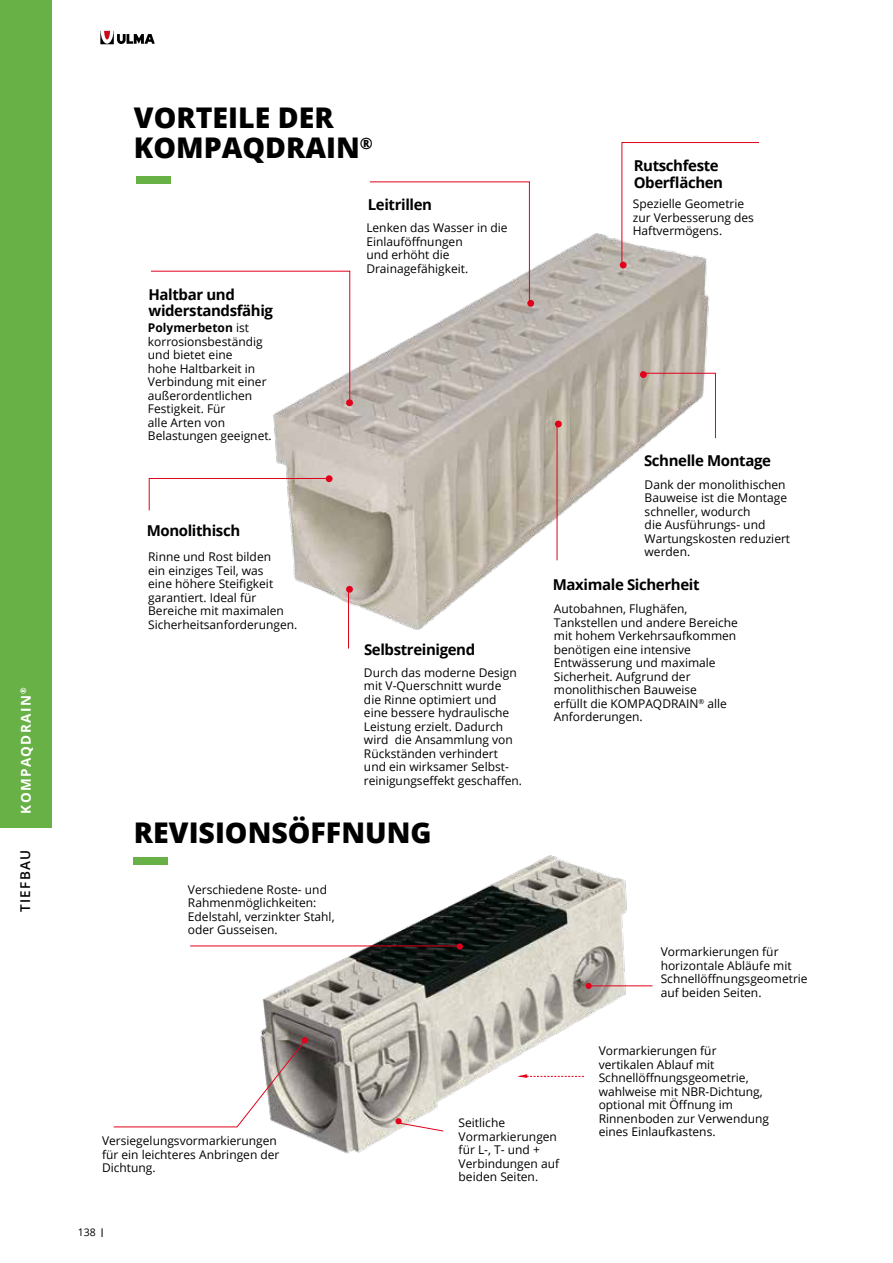
<style>
.page{position:relative;width:893px;height:1263px;background:#fff}
.page>*{position:absolute;margin:0;border:0;box-sizing:border-box;transform-origin:0 0}
.t1{font:800 28.5px/30px "Open Sans";color:#000}
.t2{font:700 15px/16.5px "Open Sans";letter-spacing:-.025em;color:#000}
.t3{font:700 13.5px "Open Sans";letter-spacing:.1em;color:#fff}
.t4{font:600 13.5px "Open Sans";letter-spacing:.1em;color:#000}
.t5{font:12px/13.5px "Open Sans";color:#000}
.t6{font:10.5px "Open Sans";color:#000}
.s1{font-weight:700}
</style>
<div class="page">
<svg style="left:100px;top:31px;width:55px;height:13px"></svg>
<div style="left:0;top:0;width:51px;height:828px;background:#68b147"></div>
<div style="left:136px;top:176px;width:34px;height:8px;background:#68b147"></div>
<div style="left:134px;top:857px;width:34px;height:7px;background:#68b147"></div>
<img style="left:273px;top:233px;width:436px;height:397px">
<div style="left:326px;top:475px;width:7px;height:7px;background:#e2001a;border-radius:50%"></div>
<hr style="left:348px;top:589px;width:1px;height:60px;background:#e2001a">
<div style="left:555px;top:421px;width:7px;height:6px;background:#e2001a;border-radius:50%"></div>
<div style="left:640px;top:371px;width:7px;height:7px;background:#e2001a;border-radius:50%"></div>
<div style="left:527px;top:300px;width:7px;height:7px;background:#e2001a;border-radius:50%"></div>
<div style="left:620px;top:262px;width:7px;height:6px;background:#e2001a;border-radius:50%"></div>
<div style="left:346px;top:586px;width:7px;height:7px;background:#e2001a;border-radius:50%"></div>
<div style="left:346px;top:399px;width:7px;height:7px;background:#e2001a;border-radius:50%"></div>
<svg style="left:151px;top:270px;width:199px;height:133px"></svg>
<svg style="left:369px;top:181px;width:161px;height:124px"></svg>
<svg style="left:621px;top:142px;width:139px;height:121px"></svg>
<svg style="left:642px;top:372px;width:74px;height:67px"></svg>
<hr style="left:557px;top:424px;width:1px;height:136px;background:#e2001a">
<svg style="left:148px;top:478px;width:181px;height:33px"></svg>
<img style="left:224px;top:855px;width:419px;height:299px">
<hr style="left:190px;top:946px;width:270px;height:1px;background:#e2001a">
<svg style="left:457px;top:943px;width:6px;height:6px"></svg>
<svg style="left:113px;top:1037px;width:195px;height:90px"></svg>
<div style="left:585px;top:983px;width:7px;height:6px;background:#e2001a;border-radius:50%"></div>
<div style="left:395px;top:1118px;width:7px;height:6px;background:#e2001a;border-radius:50%"></div>
<svg style="left:517px;top:1074px;width:67px;height:4px"></svg>
<hr style="left:588px;top:985px;width:64px;height:1px;background:#e2001a">
<svg style="left:397px;top:1122px;width:47px;height:10px"></svg>
<p class="t3" style="left:16px;top:813px;width:128px;rotate:-90deg">KOMPAQDRAIN<sup>®</sup></p>
<p class="t4" style="left:16px;top:912px;width:64px;rotate:-90deg">TIEFBAU</p>
<h1 class="t1" style="left:134px;top:101px;width:240px">VORTEILE DER<br>KOMPAQDRAIN<sup>®</sup></h1>
<p class="t2" style="left:368px;top:196px;width:66px">Leitrillen</p>
<p class="t2" style="left:149px;top:286px;width:126px">Haltbar und widerstandsfähig</p>
<p class="t5" style="left:148px;top:321px;width:125px"><span class="s1">Polymerbeton</span> ist korrosionsbeständig und bietet eine<br>hohe Haltbarkeit in<br>Verbindung mit einer außerordentlichen<br>Festigkeit. Für<br>alle Arten von<br>Belastungen geeignet.</p>
<p class="t2" style="left:147px;top:522px;width:95px">Monolithisch</p>
<p class="t5" style="left:148px;top:550px;width:151px">Rinne und Rost bilden<br>ein einziges Teil, was<br>eine höhere Steifigkeit garantiert. Ideal für<br>Bereiche mit maximalen<br>Sicherheitsanforderungen.</p>
<p class="t5" style="left:366px;top:221px;width:143px">Lenken das Wasser in die<br>Einlauföffnungen<br>und erhöht die<br>Drainagefähigkeit.</p>
<p class="t2" style="left:364px;top:641px;width:113px">Selbstreinigend</p>
<p class="t5" style="left:364px;top:665px;width:160px">Durch das moderne Design mit V-Querschnitt wurde<br>die Rinne optimiert und eine bessere hydraulische<br>Leistung erzielt. Dadurch wird die Ansammlung von<br>Rückständen verhindert und ein wirksamer Selbst&shy;reinigungseffekt geschaffen.</p>
<h1 class="t1" style="left:134px;top:816px;width:299px">REVISIONSÖFFNUNG</h1>
<p class="t5" style="left:188px;top:882px;width:148px">Verschiedene Roste- und<br>Rahmenmöglichkeiten:<br>Edelstahl, verzinkter Stahl, oder Gusseisen.</p>
<p class="t2" style="left:634px;top:157px;width:91px">Rutschfeste<br>Oberflächen</p>
<p class="t5" style="left:633px;top:197px;width:123px">Spezielle Geometrie zur Verbesserung des<br>Haftvermögens.</p>
<p class="t2" style="left:644px;top:451px;width:129px">Schnelle Montage</p>
<p class="t5" style="left:645px;top:477px;width:147px">Dank der monolithischen<br>Bauweise ist die Montage schneller, wodurch<br>die Ausführungs- und<br>Wartungskosten reduziert werden.</p>
<p class="t2" style="left:553px;top:576px;width:148px">Maximale Sicherheit</p>
<p class="t5" style="left:554px;top:602px;width:186px">Autobahnen, Flughäfen,<br>Tankstellen und andere Bereiche mit hohem Verkehrsaufkommen benötigen eine intensive<br>Entwässerung und maximale<br>Sicherheit. Aufgrund der monolithischen Bauweise<br>erfüllt die KOMPAQDRAIN<sup>®</sup> alle<br>Anforderungen.</p>
<p class="t5" style="left:661px;top:945px;width:148px">Vormarkierungen für horizontale Abläufe mit<br>Schnellöffnungsgeometrie auf beiden Seiten.</p>
<p class="t5" style="left:102px;top:1134px;width:179px">Versiegelungsvormarkierungen für ein leichteres Anbringen der<br>Dichtung.</p>
<p class="t6" style="left:78px;top:1225px;width:20px">138</p>
<p class="t5" style="left:459px;top:1116px;width:102px">Seitliche<br>Vormarkierungen für L-, T- und +<br>Verbindungen auf beiden Seiten.</p>
<p class="t5" style="left:599px;top:1044px;width:172px">Vormarkierungen für vertikalen Ablauf mit<br>Schnellöffnungsgeometrie, wahlweise mit NBR-Dichtung, optional mit Öffnung im<br>Rinnenboden zur Verwendung eines Einlaufkastens.</p>
</div>
